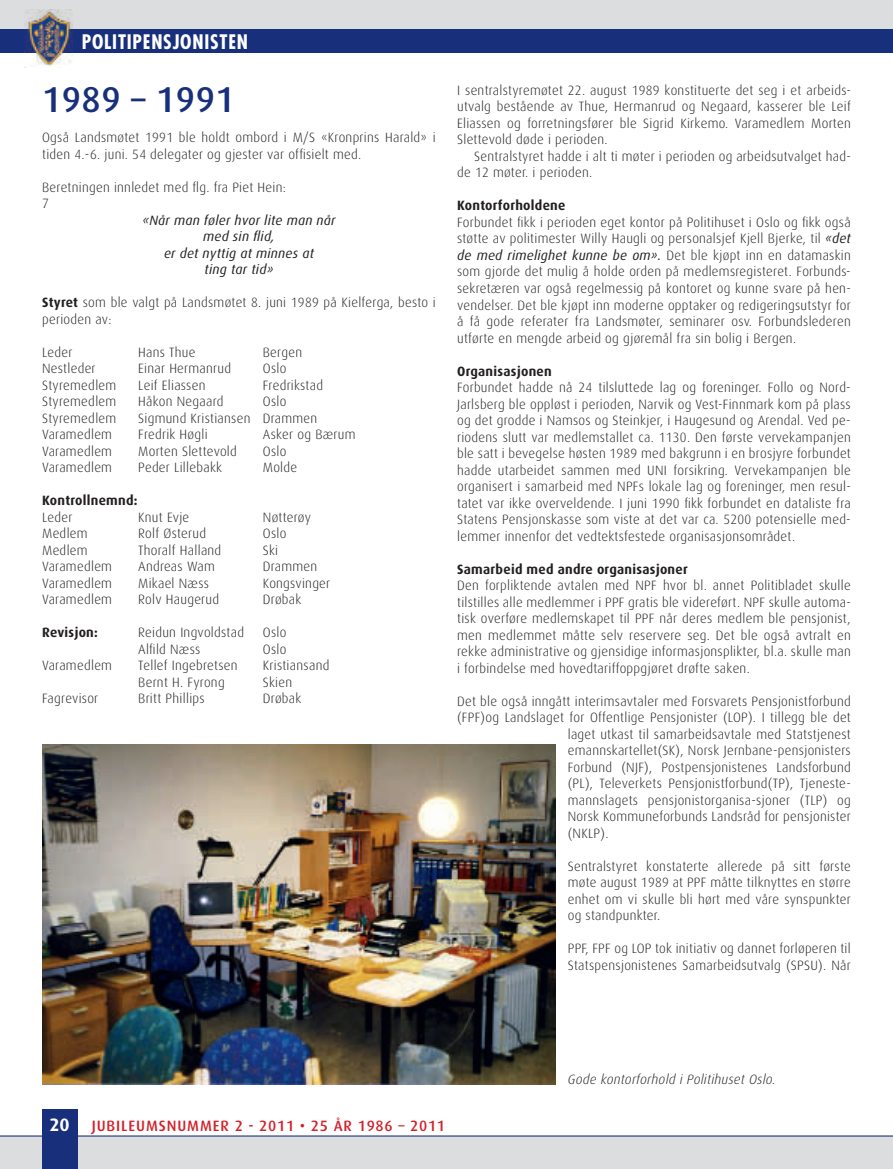
<style>
.page{position:relative;width:893px;height:1169px;background:#fff}
.page>*{position:absolute;margin:0;border:0;box-sizing:border-box;transform-origin:0 0}
.t1{font:500 36px "Dax OT";letter-spacing:.015em;color:#18307c}
.t2{font:700 condensed 19.5px "Futura";letter-spacing:.04em;color:#fff}
.t3{font:500 15px "Dax OT";letter-spacing:.06em;color:#d1232a}
.t4{font:300 13.5px/16.5px "Dax OT";letter-spacing:.02em;color:#231f20}
.t5{font:700 13.5px "Dax OT";letter-spacing:.02em;color:#231f20}
.t6{font:italic 13.5px/16.5px "Dax OT";letter-spacing:.02em;color:#231f20;text-align:center}
.t7{font:italic 300 13.5px "Dax OT";letter-spacing:.02em;color:#231f20}
.s1{font-weight:700}
.s2{font-weight:400;font-style:italic}
.s3{font-weight:700;font-size:18px;color:#fff}
</style>
<div class="page">
<div style="left:0;top:1135px;width:892px;height:34px;background:#dcdddf"></div>
<div style="left:0;top:0;width:892px;height:39px;background:#dcdddf"></div>
<div style="left:0;top:29px;width:892px;height:24px;background:#18307c"></div>
<img style="left:25px;top:10px;width:48px;height:58px">
<div style="left:42px;top:1109px;width:36px;height:60px;background:#18307c"></div>
<hr style="left:0;top:1135px;width:892px;height:1px;background:#18307c">
<img style="left:42px;top:744px;width:512px;height:340px">
<h2 class="t2" style="left:82px;top:29px;width:168px">POLITIPENSJONISTEN</h2>
<h1 class="t1" style="left:42px;top:65px;width:194px">1989 – 1991</h1>
<p class="t4" style="left:42px;top:127px;width:395px">Også Landsmøtet 1991 ble holdt ombord i M/S «Kronprins Harald» i tiden 4.-6. juni. 54 delegater og gjester var offisielt med.</p>
<p class="t4" style="left:42px;top:176px;width:245px">Beretningen innledet med flg. fra Piet Hein:<br>7</p>
<p class="t6" style="left:142px;top:209px;width:194px">«Når man føler hvor lite man når med sin flid,<br>er det nyttig at minnes at<br>ting tar tid»</p>
<p class="t4" style="left:42px;top:292px;width:395px"><span class="s1">Styret</span> som ble valgt på Landsmøtet 8. juni 1989 på Kielferga, besto i perioden av:</p>
<p class="t4" style="left:42px;top:341px;width:32px">Leder</p>
<p class="t4" style="left:138px;top:341px;width:59px">Hans Thue</p>
<p class="t4" style="left:263px;top:341px;width:41px">Bergen</p>
<p class="t4" style="left:42px;top:358px;width:55px">Nestleder</p>
<p class="t4" style="left:138px;top:358px;width:94px">Einar Hermanrud</p>
<p class="t4" style="left:263px;top:358px;width:25px">Oslo</p>
<p class="t4" style="left:42px;top:374px;width:76px">Styremedlem</p>
<p class="t4" style="left:138px;top:374px;width:69px">Leif Eliassen</p>
<p class="t4" style="left:263px;top:374px;width:62px">Fredrikstad</p>
<p class="t4" style="left:42px;top:391px;width:76px">Styremedlem</p>
<p class="t4" style="left:138px;top:391px;width:87px">Håkon Negaard</p>
<p class="t4" style="left:263px;top:391px;width:25px">Oslo</p>
<p class="t4" style="left:42px;top:407px;width:76px">Styremedlem</p>
<p class="t4" style="left:138px;top:407px;width:180px">Sigmund Kristiansen Drammen</p>
<p class="t4" style="left:42px;top:424px;width:71px">Varamedlem</p>
<p class="t4" style="left:138px;top:424px;width:71px">Fredrik Høgli</p>
<p class="t4" style="left:263px;top:424px;width:94px">Asker og Bærum</p>
<p class="t4" style="left:42px;top:440px;width:71px">Varamedlem</p>
<p class="t4" style="left:138px;top:440px;width:100px">Morten Slettevold</p>
<p class="t4" style="left:263px;top:440px;width:25px">Oslo</p>
<p class="t4" style="left:42px;top:457px;width:71px">Varamedlem</p>
<p class="t4" style="left:138px;top:457px;width:85px">Peder Lillebakk</p>
<p class="t4" style="left:263px;top:457px;width:36px">Molde</p>
<p class="t5" style="left:42px;top:488px;width:97px">Kontrollnemnd:</p>
<p class="t4" style="left:42px;top:506px;width:32px">Leder</p>
<p class="t4" style="left:138px;top:506px;width:53px">Knut Evje</p>
<p class="t4" style="left:263px;top:506px;width:50px">Nøtterøy</p>
<p class="t4" style="left:42px;top:523px;width:47px">Medlem</p>
<p class="t4" style="left:138px;top:523px;width:69px">Rolf Østerud</p>
<p class="t4" style="left:263px;top:523px;width:25px">Oslo</p>
<p class="t4" style="left:42px;top:539px;width:47px">Medlem</p>
<p class="t4" style="left:138px;top:539px;width:84px">Thoralf Halland</p>
<p class="t4" style="left:263px;top:539px;width:17px">Ski</p>
<p class="t4" style="left:42px;top:556px;width:71px">Varamedlem</p>
<p class="t4" style="left:138px;top:556px;width:78px">Andreas Wam</p>
<p class="t4" style="left:263px;top:556px;width:56px">Drammen</p>
<p class="t4" style="left:42px;top:572px;width:71px">Varamedlem</p>
<p class="t4" style="left:138px;top:572px;width:72px">Mikael Næss</p>
<p class="t4" style="left:263px;top:572px;width:69px">Kongsvinger</p>
<p class="t4" style="left:42px;top:589px;width:71px">Varamedlem</p>
<p class="t4" style="left:138px;top:589px;width:82px">Rolv Haugerud</p>
<p class="t4" style="left:263px;top:589px;width:40px">Drøbak</p>
<p class="t5" style="left:42px;top:620px;width:57px">Revisjon:</p>
<p class="t4" style="left:138px;top:622px;width:107px">Reidun Ingvoldstad</p>
<p class="t4" style="left:263px;top:622px;width:25px">Oslo</p>
<p class="t4" style="left:138px;top:638px;width:63px">Alfild Næss</p>
<p class="t4" style="left:263px;top:638px;width:25px">Oslo</p>
<p class="t4" style="left:42px;top:655px;width:71px">Varamedlem</p>
<p class="t4" style="left:138px;top:655px;width:101px">Tellef Ingebretsen</p>
<p class="t4" style="left:263px;top:655px;width:68px">Kristiansand</p>
<p class="t4" style="left:138px;top:671px;width:88px">Bernt H. Fyrong</p>
<p class="t4" style="left:263px;top:671px;width:31px">Skien</p>
<p class="t4" style="left:42px;top:688px;width:58px">Fagrevisor</p>
<p class="t4" style="left:138px;top:688px;width:68px">Britt Phillips</p>
<p class="t4" style="left:263px;top:688px;width:40px">Drøbak</p>
<p class="t4" style="left:457px;top:80px;width:395px;text-align:justify">I sentralstyremøtet 22. august 1989 konstituerte det seg i et arbeids&shy;utvalg bestående av Thue, Hermanrud og Negaard, kasserer ble Leif Eliassen og forretningsfører ble Sigrid Kirkemo. Varamedlem Morten Slettevold døde i perioden.</p>
<p class="t4" style="left:457px;top:146px;width:395px;text-indent:17px">Sentralstyret hadde i alt ti møter i perioden og arbeidsutvalget had&shy;de 12 møter. i perioden.</p>
<p class="t5" style="left:457px;top:193px;width:110px">Kontorforholdene</p>
<p class="t4" style="left:457px;top:212px;width:395px;text-align:justify">Forbundet fikk i perioden eget kontor på Politihuset i Oslo og fikk også støtte av politimester Willy Haugli og personalsjef Kjell Bjerke, til <span class="s2">«det de med rimelighet kunne be om».</span> Det ble kjøpt inn en datamaskin som gjorde det mulig å holde orden på medlemsregisteret. Forbunds&shy;sekretæren var også regelmessig på kontoret og kunne svare på hen&shy;vendelser. Det ble kjøpt inn moderne opptaker og redigeringsutstyr for å få gode referater fra Landsmøter, seminarer osv. Forbundslederen utførte en mengde arbeid og gjøremål fra sin bolig i Bergen.</p>
<p class="t5" style="left:457px;top:358px;width:96px">Organisasjonen</p>
<p class="t4" style="left:457px;top:376px;width:395px;text-align:justify">Forbundet hadde nå 24 tilsluttede lag og foreninger. Follo og Nord-Jarlsberg ble oppløst i perioden, Narvik og Vest-Finnmark kom på plass og det grodde i Namsos og Steinkjer, i Haugesund og Arendal. Ved pe&shy;riodens slutt var medlemstallet ca. 1130. Den første vervekampanjen ble satt i bevegelse høsten 1989 med bakgrunn i en brosjyre forbundet hadde utarbeidet sammen med UNI forsikring. Vervekampanjen ble organisert i samarbeid med NPFs lokale lag og foreninger, men resul&shy;tatet var ikke overveldende. I juni 1990 fikk forbundet en dataliste fra Statens Pensjonskasse som viste at det var ca. 5200 potensielle med&shy;lemmer innenfor det vedtektsfestede organisasjonsområdet.</p>
<p class="t5" style="left:457px;top:556px;width:232px">Samarbeid med andre organisasjoner</p>
<p class="t4" style="left:457px;top:574px;width:395px;text-align:justify">Den forpliktende avtalen med NPF hvor bl. annet Politibladet skulle tilstilles alle medlemmer i PPF gratis ble videreført. NPF skulle automa&shy;tisk overføre medlemskapet til PPF når deres medlem ble pensjonist, men medlemmet måtte selv reservere seg. Det ble også avtralt en rekke administrative og gjensidige informasjonsplikter, bl.a. skulle man i forbindelse med hovedtariffoppgjøret drøfte saken.</p>
<p class="t4" style="left:457px;top:690px;width:395px">Det ble også inngått interimsavtaler med Forsvarets Pensjonistforbund</p>
<p class="t4" style="left:457px;top:706px;width:395px">(FPF)og Landslaget for Offentlige Pensjonister (LOP). I tillegg ble det</p>
<p class="t4" style="left:567px;top:723px;width:284px">laget utkast til samarbeidsavtale med Statstjenest</p>
<p class="t4" style="left:567px;top:739px;width:284px">emannskartellet(SK), Norsk Jernbane-pensjonisters</p>
<p class="t4" style="left:567px;top:756px;width:284px">Forbund (NJF), Postpensjonistenes Landsforbund</p>
<p class="t4" style="left:567px;top:772px;width:284px">(PL), Televerkets Pensjonistforbund(TP), Tjeneste-</p>
<p class="t4" style="left:567px;top:789px;width:284px">mannslagets pensjonistorganisa-sjoner (TLP) og</p>
<p class="t4" style="left:567px;top:805px;width:284px">Norsk Kommuneforbunds Landsråd for pensjonister</p>
<p class="t4" style="left:567px;top:822px;width:42px">(NKLP).</p>
<p class="t4" style="left:567px;top:855px;width:284px;text-align:justify">Sentralstyret konstaterte allerede på sitt første møte august 1989 at PPF måtte tilknyttes en større enhet om vi skulle bli hørt med våre synspunkter og standpunkter.</p>
<p class="t4" style="left:567px;top:937px;width:284px">PPF, FPF og LOP tok initiativ og dannet forløperen til<br>Statspensjonistenes Samarbeidsutvalg (SPSU). Når</p>
<p class="t3" style="left:49px;top:1111px;width:397px"><span class="s3">20</span> JUBILEUMSNUMMER 2 - 2011 • 25 ÅR 1986 – 2011</p>
<p class="t7" style="left:567px;top:1066px;width:209px">Gode kontorforhold i Politihuset Oslo.</p>
</div>
